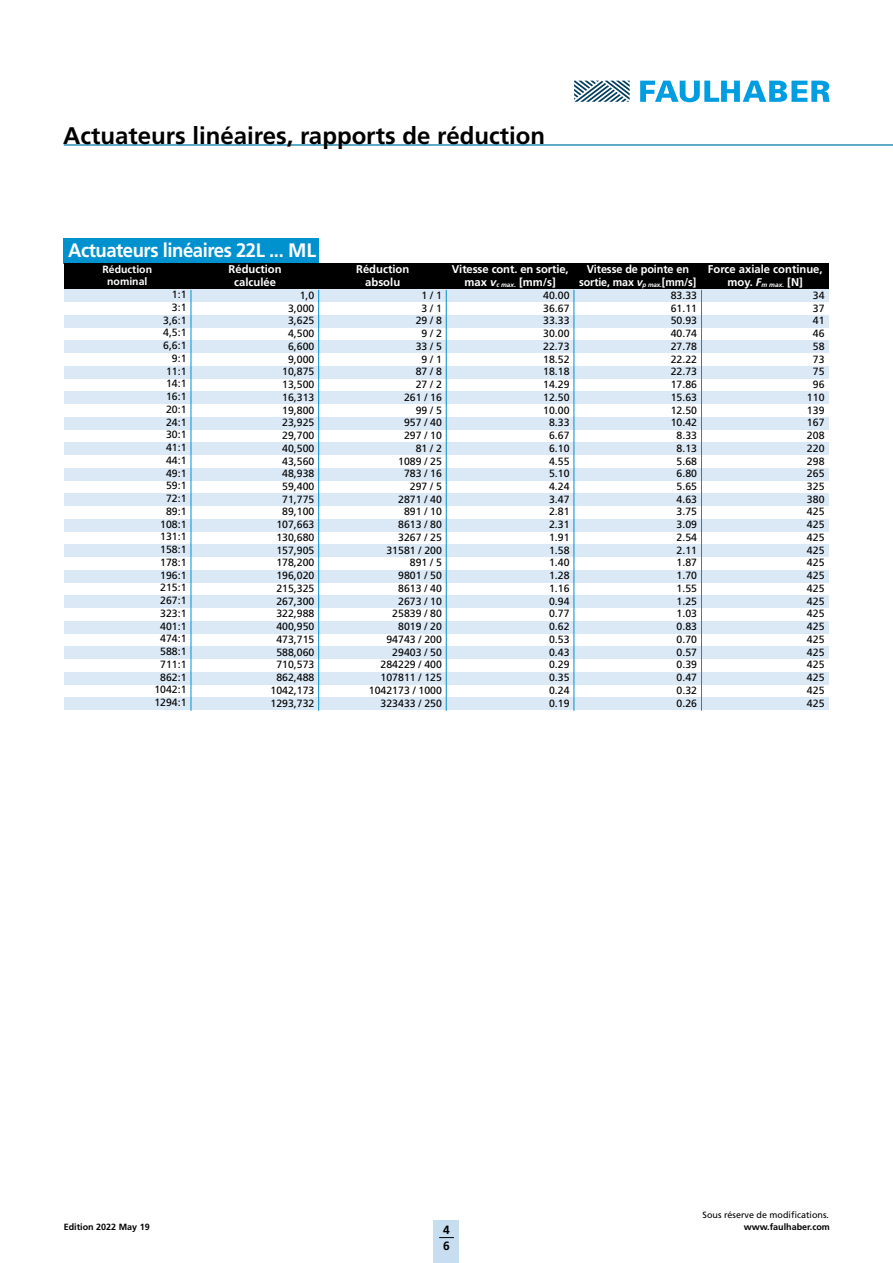
<style>
.page{position:relative;width:893px;height:1263px;background:#fff}
.page>*{position:absolute;margin:0;border:0;box-sizing:border-box;transform-origin:0 0}
.t1{font:700 24px "Frutiger LT";color:#000}
.t2{font:700 19.5px "Frutiger LT";letter-spacing:-.025em;color:#fff;scale:.95 1}
.t3{font:700 12px/16.5px "Frutiger LT";color:#000}
.t4{font:700 11.25px/12.8px "Frutiger LT";color:#fff;text-align:center}
.t5{font:10.5px/12.8px "Frutiger LT";color:#000;text-align:right}
.t6{font:700 10.5px/12.8px "Frutiger LT";color:#fff;text-align:center}
.t7{font:700 9px "Frutiger LT";color:#000}
.t8{font:9px "Frutiger LT";color:#000}
.s1{font-style:italic}
.s2{font-style:italic;font-size:6.6px}
.s3{font-size:6.6px}
</style>
<div class="page">
<div style="left:434px;top:1220px;width:25px;height:43px;background:#c7ddf0"></div>
<svg style="left:439px;top:1237px;width:15px;height:1px"></svg>
<div style="left:64px;top:239px;width:255px;height:25px;background:#0091cf"></div>
<hr style="left:318px;top:263px;width:2px;height:95px;background:#fff">
<div style="left:64px;top:264px;width:764px;height:25px;background:#000"></div>
<div style="left:64px;top:289px;width:764px;height:13px;background:#dbe8f5"></div>
<div style="left:64px;top:672px;width:764px;height:12px;background:#dbe8f5"></div>
<div style="left:64px;top:315px;width:764px;height:12px;background:#dbe8f5"></div>
<div style="left:64px;top:697px;width:764px;height:13px;background:#dbe8f5"></div>
<div style="left:64px;top:340px;width:764px;height:13px;background:#dbe8f5"></div>
<div style="left:64px;top:366px;width:764px;height:12px;background:#dbe8f5"></div>
<div style="left:64px;top:391px;width:764px;height:13px;background:#dbe8f5"></div>
<div style="left:64px;top:417px;width:764px;height:12px;background:#dbe8f5"></div>
<div style="left:64px;top:442px;width:764px;height:13px;background:#dbe8f5"></div>
<div style="left:64px;top:468px;width:764px;height:12px;background:#dbe8f5"></div>
<div style="left:64px;top:493px;width:764px;height:13px;background:#dbe8f5"></div>
<div style="left:64px;top:519px;width:764px;height:12px;background:#dbe8f5"></div>
<div style="left:64px;top:544px;width:764px;height:13px;background:#dbe8f5"></div>
<div style="left:64px;top:570px;width:764px;height:12px;background:#dbe8f5"></div>
<div style="left:64px;top:595px;width:764px;height:13px;background:#dbe8f5"></div>
<div style="left:64px;top:621px;width:764px;height:12px;background:#dbe8f5"></div>
<div style="left:64px;top:646px;width:764px;height:13px;background:#dbe8f5"></div>
<hr style="left:64px;top:145px;width:829px;height:1px;background:#0091cf">
<svg style="left:574px;top:81px;width:56px;height:21px"></svg>
<svg style="left:640px;top:81px;width:190px;height:21px"></svg>
<hr style="left:318px;top:290px;width:1px;height:421px;background:#0091cf">
<hr style="left:191px;top:290px;width:1px;height:421px;background:#0091cf">
<hr style="left:574px;top:290px;width:1px;height:421px;background:#0091cf">
<hr style="left:446px;top:290px;width:1px;height:421px;background:#0091cf">
<hr style="left:701px;top:290px;width:1px;height:421px;background:#0091cf">
<h1 class="t1" style="left:63px;top:121px;width:483px">Actuateurs linéaires, rapports de réduction</h1>
<h2 class="t2" style="left:68px;top:239px;width:263px">Actuateurs linéaires 22L ... ML</h2>
<p class="t6" style="left:103px;top:263px;width:51px">Réduction nominal</p>
<p class="t5" style="left:154px;top:288px;width:34px">1:1<br>3:1<br>3,6:1<br>4,5:1<br>6,6:1<br>9:1<br>11:1<br>14:1<br>16:1<br>20:1<br>24:1<br>30:1<br>41:1<br>44:1<br>49:1<br>59:1<br>72:1<br>89:1<br>108:1<br>131:1<br>158:1<br>178:1<br>196:1<br>215:1<br>267:1<br>323:1<br>401:1<br>474:1<br>588:1<br>711:1<br>862:1<br>1042:1<br>1294:1</p>
<p class="t4" style="left:229px;top:263px;width:55px">Réduction calculée</p>
<p class="t5" style="left:271px;top:289px;width:45px">1,0<br>3,000<br>3,625<br>4,500<br>6,600<br>9,000<br>10,875<br>13,500<br>16,313<br>19,800<br>23,925<br>29,700<br>40,500<br>43,560<br>48,938<br>59,400<br>71,775<br>89,100<br>107,663<br>130,680<br>157,905<br>178,200<br>196,020<br>215,325<br>267,300<br>322,988<br>400,950<br>473,715<br>588,060<br>710,573<br>862,488<br>1042,173<br>1293,732</p>
<p class="t4" style="left:356px;top:263px;width:55px">Réduction absolu</p>
<p class="t5" style="left:369px;top:289px;width:74px">1 / 1<br>3 / 1<br>29 / 8<br>9 / 2<br>33 / 5<br>9 / 1<br>87 / 8<br>27 / 2<br>261 / 16<br>99 / 5<br>957 / 40<br>297 / 10<br>81 / 2<br>1089 / 25<br>783 / 16<br>297 / 5<br>2871 / 40<br>891 / 10<br>8613 / 80<br>3267 / 25<br>31581 / 200<br>891 / 5<br>9801 / 50<br>8613 / 40<br>2673 / 10<br>25839 / 80<br>8019 / 20<br>94743 / 200<br>29403 / 50<br>284229 / 400<br>107811 / 125<br>1042173 / 1000<br>323433 / 250</p>
<p class="t4" style="left:452px;top:263px;width:118px">Vitesse cont. en sortie, max <span class="s1">v</span><span class="s2">c max</span><span class="s3">.</span> [mm/s]</p>
<p class="t5" style="left:543px;top:289px;width:28px;text-align:center">40.00<br>36.67<br>33.33<br>30.00<br>22.73<br>18.52<br>18.18<br>14.29<br>12.50<br>10.00<br>8.33<br>6.67<br>6.10<br>4.55<br>5.10<br>4.24<br>3.47<br>2.81<br>2.31<br>1.91<br>1.58<br>1.40<br>1.28<br>1.16<br>0.94<br>0.77<br>0.62<br>0.53<br>0.43<br>0.29<br>0.35<br>0.24<br>0.19</p>
<p class="t4" style="left:579px;top:263px;width:119px">Vitesse de pointe en sortie, max <span class="s1">v</span><span class="s2">p max.</span>[mm/s]</p>
<p class="t5" style="left:671px;top:289px;width:28px;text-align:center">83.33<br>61.11<br>50.93<br>40.74<br>27.78<br>22.22<br>22.73<br>17.86<br>15.63<br>12.50<br>10.42<br>8.33<br>8.13<br>5.68<br>6.80<br>5.65<br>4.63<br>3.75<br>3.09<br>2.54<br>2.11<br>1.87<br>1.70<br>1.55<br>1.25<br>1.03<br>0.83<br>0.70<br>0.57<br>0.39<br>0.47<br>0.32<br>0.26</p>
<p class="t4" style="left:708px;top:263px;width:116px">Force axiale continue, moy. <span class="s1">F</span><span class="s2">m max.</span> [N]</p>
<p class="t5" style="left:807px;top:289px;width:19px;text-align:center">34<br>37<br>41<br>46<br>58<br>73<br>75<br>96<br>110<br>139<br>167<br>208<br>220<br>298<br>265<br>325<br>380<br>425<br>425<br>425<br>425<br>425<br>425<br>425<br>425<br>425<br>425<br>425<br>425<br>425<br>425<br>425<br>425</p>
<p class="t8" style="left:703px;top:1209px;width:128px">Sous réserve de modifications.</p>
<p class="t7" style="left:64px;top:1221px;width:88px">Edition 2022 May 19</p>
<p class="t7" style="left:744px;top:1221px;width:88px">www.faulhaber.com</p>
<p class="t3" style="left:443px;top:1221px;width:8px">4<br>6</p>
</div>
